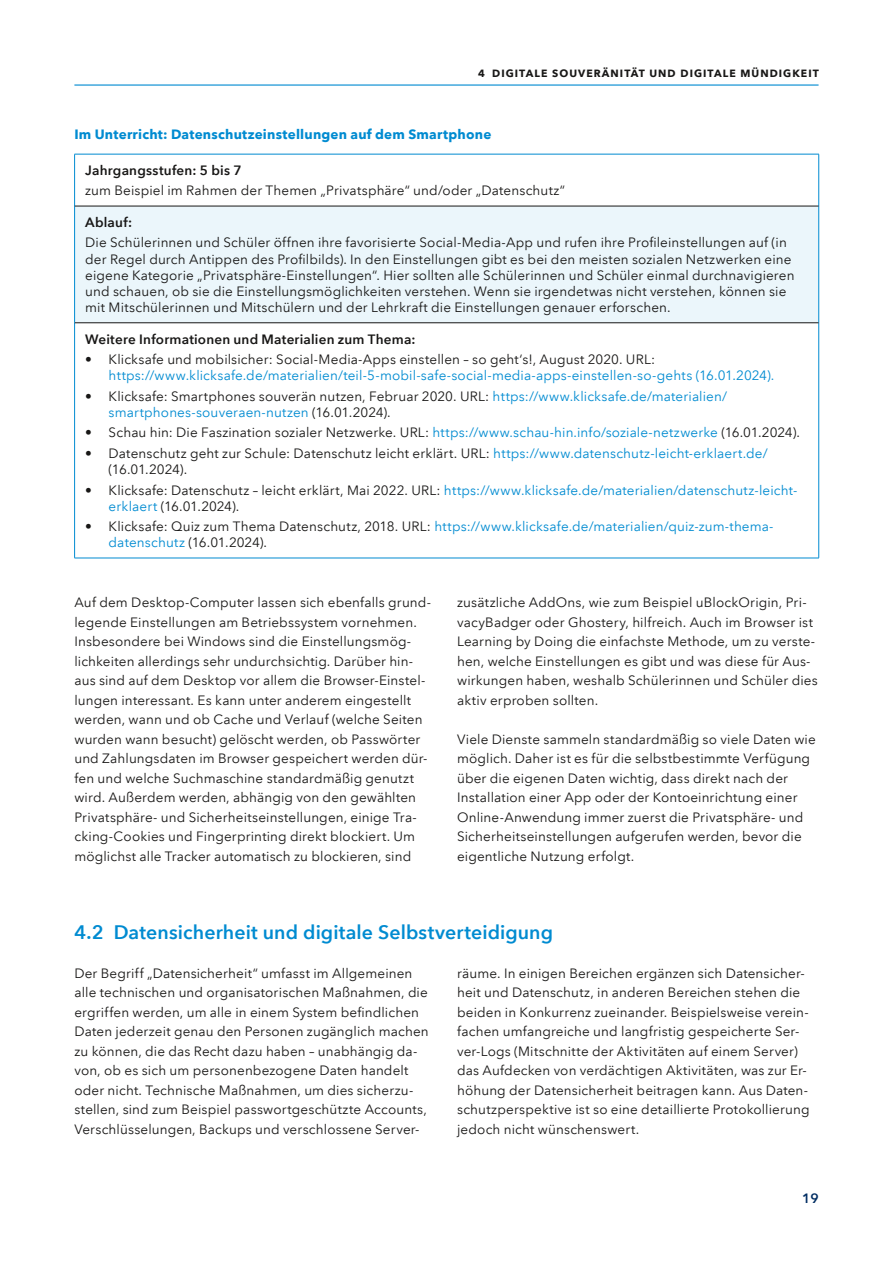
<style>
.page{position:relative;width:893px;height:1263px;background:#fff}
.page>*{position:absolute;margin:0;border:0;box-sizing:border-box;transform-origin:0 0}
.Überschrift_2{font:600 19.5px "Avenir Next LT Pro";letter-spacing:.005em;color:#008bd1}
.Fließtext{font:13.5px/19.5px "Avenir Next LT Pro";letter-spacing:.01em;color:#181716}
.Tabelle_Rumpf{font:13.5px/16.2px "Avenir Next LT Pro";letter-spacing:.01em;color:#181716}
.t1{font:13.5px/16.2px "Avenir Next LT Pro";letter-spacing:.01em;color:#008bd1}
.Tabelle_Rumpf-2{font:600 13.5px "Avenir Next LT Pro";letter-spacing:.015em;color:#181716}
.Kasten_Unterricht_Überschrift{font:700 13.5px "Avenir Next LT Pro";letter-spacing:.015em;color:#008bd1}
.t2{font:600 13.5px "Avenir Next LT Pro";color:#002d62}
.t3{font:700 10.5px "Avenir Next LT Pro";letter-spacing:.1em;color:#181716}
.s1{color:#181716}
.s2{color:#008bd1}
</style>
<div class="page">
<hr style="left:74px;top:84px;width:745px;height:2px;background:#008bd1">
<div style="left:75px;top:206px;width:744px;height:117px;background:#ebf6fb"></div>
<hr style="left:74px;top:154px;width:745px;height:1px;background:#008bd1">
<hr style="left:74px;top:154px;width:1px;height:52px;background:#008bd1">
<hr style="left:818px;top:154px;width:1px;height:52px;background:#008bd1">
<hr style="left:74px;top:206px;width:1px;height:117px;background:#008bd1">
<hr style="left:818px;top:206px;width:1px;height:117px;background:#008bd1">
<hr style="left:74px;top:323px;width:1px;height:235px;background:#008bd1">
<hr style="left:818px;top:323px;width:1px;height:235px;background:#008bd1">
<hr style="left:74px;top:558px;width:745px;height:1px;background:#008bd1">
<hr style="left:75px;top:206px;width:744px;height:1px;background:#181716">
<hr style="left:75px;top:322px;width:744px;height:1px;background:#181716">
<p class="t3" style="left:478px;top:66px;width:50px">4 Digitale</p>
<p class="t3" style="left:552px;top:66px;width:164px">Souveränität und digitale</p>
<p class="t3" style="left:740px;top:66px;width:52px">Mündigke</p>
<p class="t3" style="left:808px;top:66px;width:10px">it</p>
<p class="Kasten_Unterricht_Überschrift" style="left:74px;top:126px;width:418px">Im Unterricht: Datenschutzeinstellungen auf dem Smartphone</p>
<p class="Tabelle_Rumpf-2" style="left:85px;top:162px;width:158px">Jahrgangsstufen: 5 bis 7</p>
<p class="Tabelle_Rumpf" style="left:85px;top:183px;width:481px">zum Beispiel im Rahmen der Themen „Privatsphäre“ und/oder „Datenschutz“</p>
<p class="Tabelle_Rumpf-2" style="left:85px;top:214px;width:48px">Ablauf:</p>
<p class="Tabelle_Rumpf" style="left:85px;top:235px;width:711px">Die Schülerinnen und Schüler öffnen ihre favorisierte Social-Media-App und rufen ihre Profileinstellungen auf (in der Regel durch Antippen des Profilbilds). In den Einstellungen gibt es bei den meisten sozialen Netzwerken eine eigene Kategorie „Privatsphäre-Einstellungen“. Hier sollten alle Schülerinnen und Schüler einmal durchnavigieren und schauen, ob sie die Einstellungsmöglichkeiten verstehen. Wenn sie irgendetwas nicht verstehen, können sie mit Mitschülerinnen und Mitschülern und der Lehrkraft die Einstellungen genauer erforschen.</p>
<p class="Tabelle_Rumpf-2" style="left:85px;top:331px;width:332px">Weitere Informationen und Materialien zum Thema:</p>
<p class="t1" style="left:109px;top:351px;width:667px;text-indent:-23px"><span class="s1">• Klicksafe und mobilsicher: Social-Media-Apps einstellen – so geht‘s!, August 2020. URL: </span>https://www.klicksafe.de/materialien/teil-5-mobil-safe-social-media-apps-einstellen-so-gehts (16.01.2024).</p>
<p class="Fließtext" style="left:109px;top:388px;width:620px;line-height:16.2px;text-indent:-23px">• Klicksafe: Smartphones souverän nutzen, Februar 2020. URL: <span class="s2">https://www.klicksafe.de/materialien/ smartphones-souveraen-nutzen</span> (16.01.2024).</p>
<p class="Fließtext" style="left:85px;top:423px;width:716px">• Schau hin: Die Faszination sozialer Netzwerke. URL: <span class="s2">https://www.schau-hin.info/soziale-netzwerke</span> (16.01.2024).</p>
<p class="Fließtext" style="left:109px;top:445px;width:661px;line-height:16.2px;text-indent:-23px">• Datenschutz geht zur Schule: Datenschutz leicht erklärt. URL: <span class="s2">https://www.datenschutz-leicht-erklaert.de/ </span>(16.01.2024).</p>
<p class="t1" style="left:109px;top:482px;width:690px;text-indent:-23px"><span class="s1">• Klicksafe: Datenschutz – leicht erklärt, Mai 2022. URL:</span> https://www.klicksafe.de/materialien/datenschutz-leicht&shy;erklaert <span class="s1">(16.01.2024).</span></p>
<p class="t1" style="left:109px;top:518px;width:666px;text-indent:-23px"><span class="s1">• Klicksafe: Quiz zum Thema Datenschutz, 2018. URL:</span> https://www.klicksafe.de/materialien/quiz-zum-thema&shy;datenschutz <span class="s1">(16.01.2024).</span></p>
<p class="Fließtext" style="left:74px;top:593px;width:358px">Auf dem Desktop-Computer lassen sich ebenfalls grund&shy;legende Einstellungen am Betriebssystem vornehmen.<br>Insbesondere bei Windows sind die Einstellungsmög&shy;lichkeiten allerdings sehr undurchsichtig. Darüber hin&shy;aus sind auf dem Desktop vor allem die Browser-Einstel&shy;lungen interessant. Es kann unter anderem eingestellt werden, wann und ob Cache und Verlauf (welche Seiten wurden wann besucht) gelöscht werden, ob Passwörter und Zahlungsdaten im Browser gespeichert werden dür&shy;fen und welche Suchmaschine standardmäßig genutzt wird. Außerdem werden, abhängig von den gewählten Privatsphäre- und Sicherheitseinstellungen, einige Tra&shy;cking-Cookies und Fingerprinting direkt blockiert. Um möglichst alle Tracker automatisch zu blockieren, sind</p>
<p class="Fließtext" style="left:457px;top:593px;width:362px">zusätzliche AddOns, wie zum Beispiel uBlockOrigin, Pri&shy;vacyBadger oder Ghostery, hilfreich. Auch im Browser ist Learning by Doing die einfachste Methode, um zu verste&shy;hen, welche Einstellungen es gibt und was diese für Aus&shy;wirkungen haben, weshalb Schülerinnen und Schüler dies aktiv erproben sollten.</p>
<p class="Fließtext" style="left:457px;top:729px;width:360px">Viele Dienste sammeln standardmäßig so viele Daten wie möglich. Daher ist es für die selbstbestimmte Verfügung über die eigenen Daten wichtig, dass direkt nach der Installation einer App oder der Kontoeinrichtung einer Online-Anwendung immer zuerst die Privatsphäre- und Sicherheitseinstellungen aufgerufen werden, bevor die eigentliche Nutzung erfolgt.</p>
<h2 class="Überschrift_2" style="left:74px;top:920px;width:480px">4.2 Datensicherheit und digitale Selbstverteidigung</h2>
<p class="Fließtext" style="left:74px;top:963px;width:356px">Der Begriff „Datensicherheit“ umfasst im Allgemeinen alle technischen und organisatorischen Maßnahmen, die ergriffen werden, um alle in einem System befindlichen Daten jederzeit genau den Personen zugänglich machen zu können, die das Recht dazu haben – unabhängig da&shy;von, ob es sich um personenbezogene Daten handelt oder nicht. Technische Maßnahmen, um dies sicherzu&shy;stellen, sind zum Beispiel passwortgeschützte Accounts, Verschlüsselungen, Backups und verschlossene Server-</p>
<p class="Fließtext" style="left:457px;top:963px;width:354px">räume. In einigen Bereichen ergänzen sich Datensicher&shy;heit und Datenschutz, in anderen Bereichen stehen die beiden in Konkurrenz zueinander. Beispielsweise verein&shy;fachen umfangreiche und langfristig gespeicherte Ser&shy;ver-Logs (Mitschnitte der Aktivitäten auf einem Server) das Aufdecken von verdächtigen Aktivitäten, was zur Er&shy;höhung der Datensicherheit beitragen kann. Aus Daten&shy;schutzperspektive ist so eine detaillierte Protokollierung jedoch nicht wünschenswert.</p>
<p class="t2" style="left:802px;top:1190px;width:18px">19</p>
</div>
